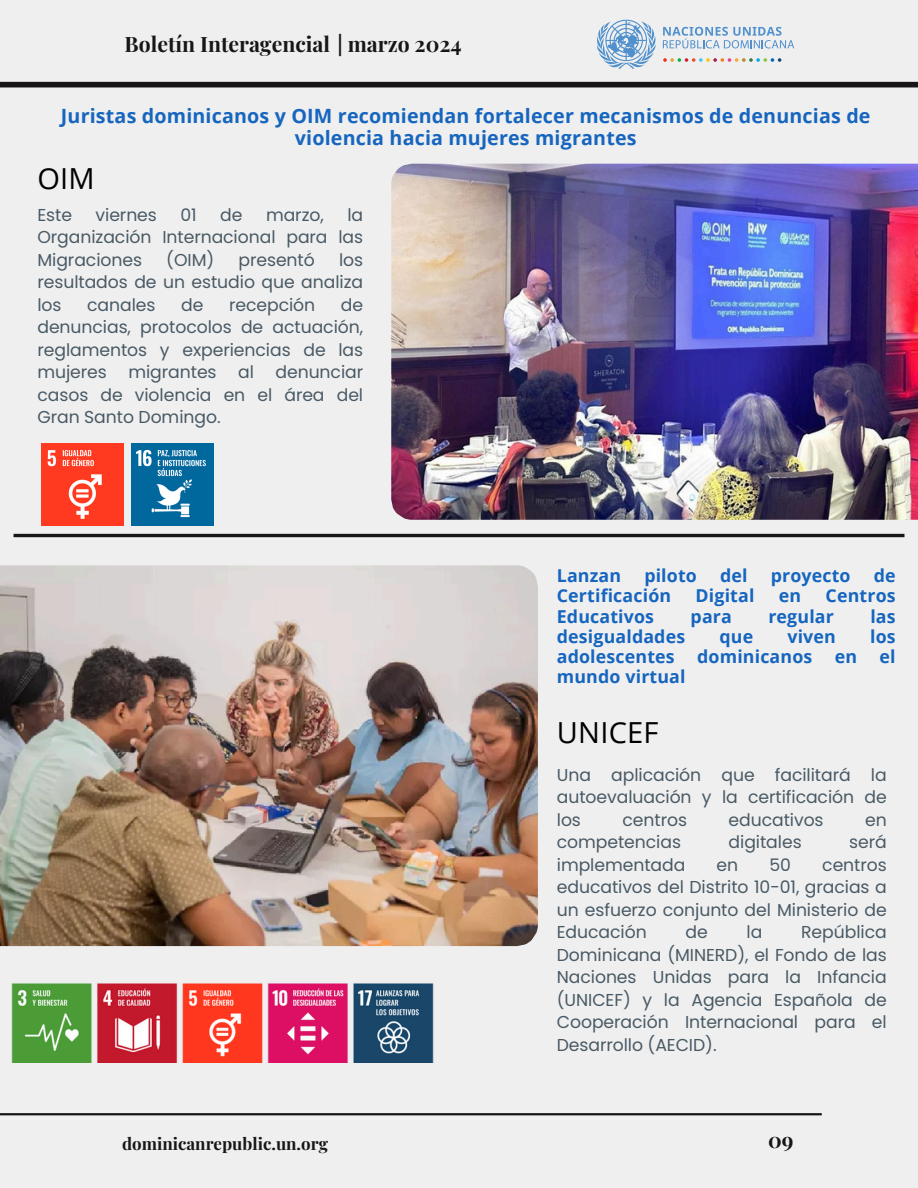
<style>
.page{position:relative;width:918px;height:1188px;background:#efefef}
.page>*{position:absolute;margin:0;border:0;box-sizing:border-box;transform-origin:0 0}
.t1{font:28.95px "Open Sans";letter-spacing:.01em;color:#000}
.t2{font:700 21.15px "Playfair Display";color:#171515}
.t3{font:700 19.65px/22.5px "Open Sans";letter-spacing:.01em;color:#1665bf;text-align:center}
.t4{font:700 17.85px "Open Sans";letter-spacing:.01em;color:#1665bf}
.t5{font:17.25px/22.5px "Poppins";letter-spacing:-.005em;color:#495a65;text-align:justify}
.t6{font:700 16.95px "Playfair Display";color:#171515}
</style>
<div class="page">
<div style="left:0;top:82px;width:918px;height:5px;background:#171515"></div>
<svg style="left:597px;top:20px;width:59px;height:49px"></svg>
<svg style="left:663px;top:27px;width:131px;height:21px"></svg>
<svg style="left:663px;top:58px;width:118px;height:4px"></svg>
<img style="left:391px;top:164px;width:527px;height:356px">
<hr style="left:14px;top:534px;width:890px;height:3px;background:#171515">
<img style="left:0;top:565px;width:538px;height:381px">
<hr style="left:0;top:1113px;width:822px;height:2px;background:#171515">
<img style="left:42px;top:444px;width:82px;height:82px">
<img style="left:131px;top:444px;width:82px;height:82px">
<img style="left:11px;top:983px;width:423px;height:80px">
<p class="t2" style="left:125px;top:29px;width:339px">Boletín Interagencial | marzo 2024</p>
<h2 class="t3" style="left:61px;top:104px;width:811px">Juristas dominicanos y OIM recomiendan fortalecer mecanismos de denuncias de violencia hacia mujeres migrantes</h2>
<h1 class="t1" style="left:37px;top:158px;width:59px">OIM</h1>
<p class="t5" style="left:37px;top:203px;width:36px">Este</p>
<p class="t5" style="left:96px;top:203px;width:63px">viernes</p>
<p class="t5" style="left:180px;top:203px;width:18px">01</p>
<p class="t5" style="left:220px;top:203px;width:24px">de</p>
<p class="t5" style="left:266px;top:203px;width:59px">marzo,</p>
<p class="t5" style="left:37px;top:203px;width:327px;text-indent:310px">la Organización Internacional para las Migraciones</p>
<p class="t5" style="left:166px;top:248px;width:50px">(OIM)</p>
<p class="t5" style="left:239px;top:248px;width:78px">presentó</p>
<p class="t5" style="left:37px;top:248px;width:327px;text-indent:302px">los resultados de un estudio que analiza los</p>
<p class="t5" style="left:87px;top:293px;width:70px">canales</p>
<p class="t5" style="left:181px;top:293px;width:24px">de</p>
<p class="t5" style="left:229px;top:293px;width:88px">recepción</p>
<p class="t5" style="left:37px;top:293px;width:327px;text-indent:303px">de denuncias, protocolos de actuación, reglamentos y experiencias de las mujeres migrantes al denunciar casos de violencia en el área del Gran Santo Domingo.</p>
<p class="t4" style="left:557px;top:563px;width:66px">Lanzan</p>
<p class="t4" style="left:644px;top:563px;width:54px">piloto</p>
<p class="t4" style="left:720px;top:563px;width:29px">del</p>
<p class="t4" style="left:771px;top:563px;width:81px">proyecto</p>
<p class="t4" style="left:874px;top:563px;width:23px">de</p>
<p class="t4" style="left:557px;top:583px;width:116px">Certificación</p>
<p class="t4" style="left:696px;top:583px;width:60px">Digital</p>
<p class="t4" style="left:779px;top:583px;width:24px">en</p>
<p class="t4" style="left:826px;top:583px;width:72px">Centros</p>
<p class="t4" style="left:557px;top:604px;width:99px">Educativos</p>
<p class="t4" style="left:691px;top:604px;width:43px">para</p>
<p class="t4" style="left:768px;top:604px;width:67px">regular</p>
<p class="t4" style="left:870px;top:604px;width:27px">las</p>
<p class="t4" style="left:557px;top:624px;width:130px">desigualdades</p>
<p class="t4" style="left:719px;top:624px;width:35px">que</p>
<p class="t4" style="left:787px;top:624px;width:50px">viven</p>
<p class="t4" style="left:870px;top:624px;width:27px">los</p>
<p class="t4" style="left:557px;top:644px;width:119px">adolescentes</p>
<p class="t4" style="left:697px;top:644px;width:117px">dominicanos</p>
<p class="t4" style="left:835px;top:644px;width:24px">en</p>
<p class="t4" style="left:880px;top:644px;width:18px">el</p>
<p class="t4" style="left:557px;top:664px;width:130px">mundo virtual</p>
<p class="t1" style="left:557px;top:712px;width:103px">UNICEF</p>
<p class="t5" style="left:557px;top:763px;width:331px">Una aplicación que facilitará la autoevaluación y la certificación de los</p>
<p class="t5" style="left:622px;top:808px;width:66px">centros</p>
<p class="t5" style="left:729px;top:808px;width:97px">educativos</p>
<p class="t5" style="left:865px;top:808px;width:23px">en</p>
<p class="t5" style="left:557px;top:831px;width:126px">competencias</p>
<p class="t5" style="left:729px;top:831px;width:75px">digitales</p>
<p class="t5" style="left:849px;top:831px;width:39px">será</p>
<p class="t5" style="left:557px;top:853px;width:130px">implementada</p>
<p class="t5" style="left:717px;top:853px;width:23px">en</p>
<p class="t5" style="left:769px;top:853px;width:23px">50</p>
<p class="t5" style="left:557px;top:853px;width:331px;text-indent:265px">centros educativos del Distrito 10-01, gracias a un esfuerzo conjunto del Ministerio de Educación</p>
<p class="t5" style="left:557px;top:921px;width:331px;text-indent:244px">República Dominicana (MINERD), el Fondo de las Naciones Unidas para la Infancia (UNICEF) y la Agencia Española de Cooperación Internacional para el Desarrollo (AECID).</p>
<p class="t5" style="left:686px;top:921px;width:24px">de</p>
<p class="t5" style="left:747px;top:921px;width:17px">la</p>
<h3 class="t6" style="left:122px;top:1132px;width:208px">dominicanrepublic.un.org</h3>
<h1 class="t2" style="left:768px;top:1125px;width:27px">09</h1>
</div>
